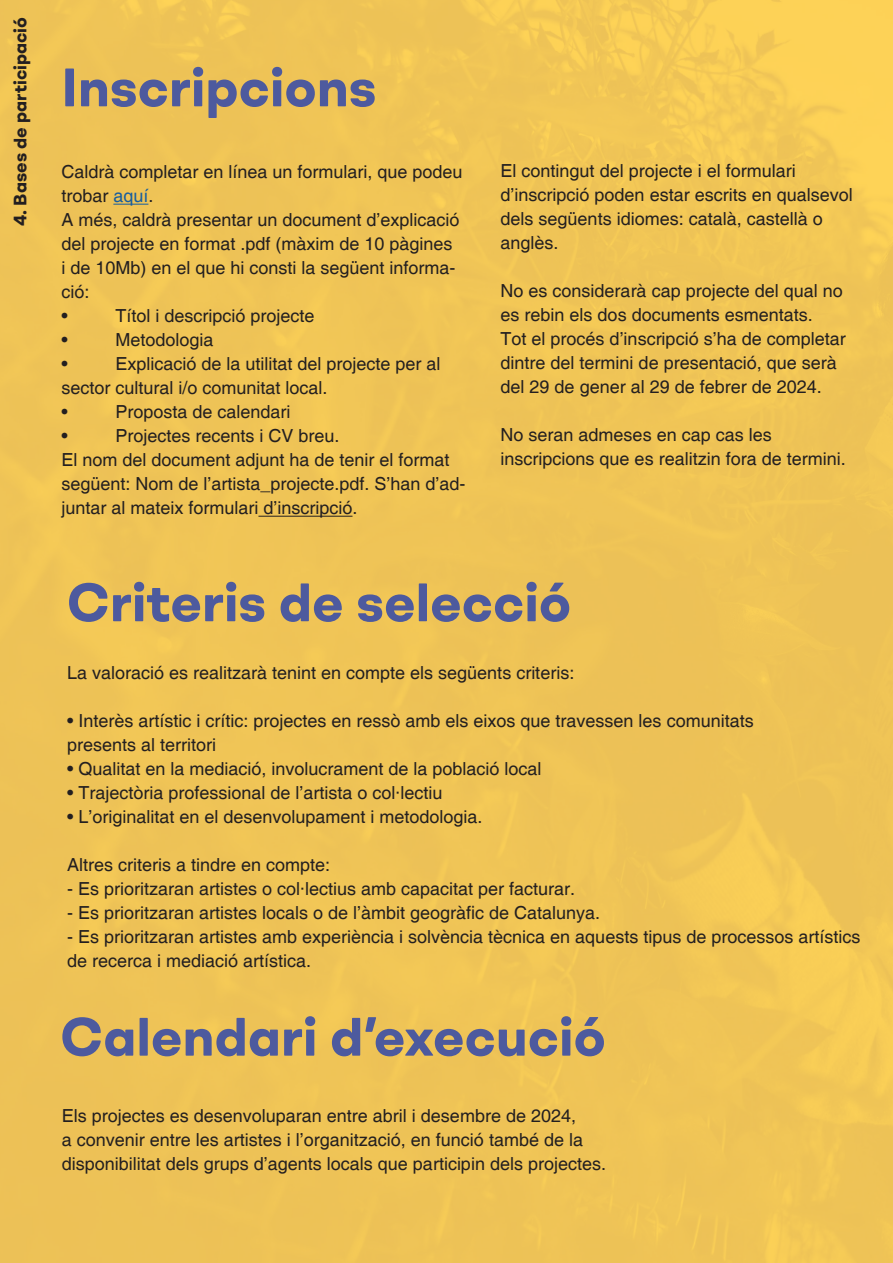
<style>
.page{position:relative;width:893px;height:1263px;background:#efc456}
.page>*{position:absolute;margin:0;border:0;box-sizing:border-box;transform-origin:0 0}
.t1{font:54px "Khorla";color:#4d5a9e}
.t2{font:18px/24px "Helvetica";color:#231f20}
.t3{font:18px "Khorla";color:#231f20}
.s1{color:#175d9e}
</style>
<div class="page">
<hr style="left:113px;top:204px;width:35px;height:1px;background:#175d9e">
<hr style="left:258px;top:516px;width:94px;height:1px;background:#231f20">
<p class="t3" style="left:8px;top:226px;width:211px;rotate:-90deg">4. Bases de participació</p>
<p class="t1" style="left:61px;top:51px;width:317px">Inscripcions</p>
<p class="t2" style="left:61px;top:161px;width:403px">Caldrà completar en línea un formulari, que podeu trobar <span class="s1">aquí</span>.<br>A més, caldrà presentar un document d’explicació del projecte en format .pdf (màxim de 10 pàgines<br>i de 10Mb) en el que hi consti la següent informa&shy;ció:</p>
<p class="t2" style="left:61px;top:305px;width:8px">•</p>
<p class="t2" style="left:115px;top:305px;width:201px">Títol i descripció projecte</p>
<p class="t2" style="left:61px;top:329px;width:8px">•</p>
<p class="t2" style="left:115px;top:329px;width:100px">Metodologia</p>
<p class="t2" style="left:61px;top:353px;width:8px">•</p>
<p class="t2" style="left:61px;top:353px;width:381px;text-indent:54px">Explicació de la utilitat del projecte per al sector cultural i/o comunitat local.</p>
<p class="t2" style="left:61px;top:401px;width:8px">•</p>
<p class="t2" style="left:115px;top:401px;width:177px">Proposta de calendari</p>
<p class="t2" style="left:61px;top:425px;width:8px">•</p>
<p class="t2" style="left:115px;top:425px;width:226px">Projectes recents i CV breu.</p>
<p class="t2" style="left:61px;top:449px;width:406px">El nom del document adjunt ha de tenir el format següent: Nom de l’artista_projecte.pdf. S’han d’ad&shy;juntar al mateix formulari d’inscripció.</p>
<p class="t2" style="left:501px;top:160px;width:354px">El contingut del projecte i el formulari d’inscripció poden estar escrits en qualsevol dels següents idiomes: català, castellà o anglès.</p>
<p class="t2" style="left:501px;top:280px;width:344px">No es considerarà cap projecte del qual no es rebin els dos documents esmentats.</p>
<p class="t2" style="left:501px;top:328px;width:347px">Tot el procés d’inscripció s’ha de completar dintre del termini de presentació, que serà del 29 de gener al 29 de febrer de 2024.</p>
<p class="t2" style="left:501px;top:424px;width:347px">No seran admeses en cap cas les inscripcions que es realitzin fora de termini.</p>
<p class="t1" style="left:67px;top:566px;width:506px">Criteris de selecció</p>
<p class="t2" style="left:67px;top:661px;width:509px">La valoració es realitzarà tenint en compte els següents criteris:</p>
<p class="t2" style="left:67px;top:709px;width:688px">• Interès artístic i crític: projectes en ressò amb els eixos que travessen les comunitats</p>
<p class="t2" style="left:67px;top:733px;width:151px">presents al territori</p>
<p class="t2" style="left:67px;top:757px;width:476px">• Qualitat en la mediació, involucrament de la població local</p>
<p class="t2" style="left:67px;top:781px;width:377px">• Trajectòria professional de l’artista o col·lectiu</p>
<p class="t2" style="left:67px;top:805px;width:417px">• L’originalitat en el desenvolupament i metodologia.</p>
<p class="t2" style="left:67px;top:853px;width:265px">Altres criteris a tindre en compte:</p>
<p class="t2" style="left:67px;top:877px;width:510px">- Es prioritzaran artistes o col·lectius amb capacitat per facturar.</p>
<p class="t2" style="left:67px;top:901px;width:535px">- Es prioritzaran artistes locals o de l’àmbit geogràfic de Catalunya.</p>
<p class="t2" style="left:67px;top:925px;width:795px">- Es prioritzaran artistes amb experiència i solvència tècnica en aquests tipus de processos artístics de recerca i mediació artística.</p>
<p class="t1" style="left:60px;top:1000px;width:547px">Calendari d’execució</p>
<p class="t2" style="left:62px;top:1104px;width:546px">Els projectes es desenvoluparan entre abril i desembre de 2024,<br>a convenir entre les artistes i l’organització, en funció també de la disponibilitat dels grups d’agents locals que participin dels projectes.</p>
</div>
